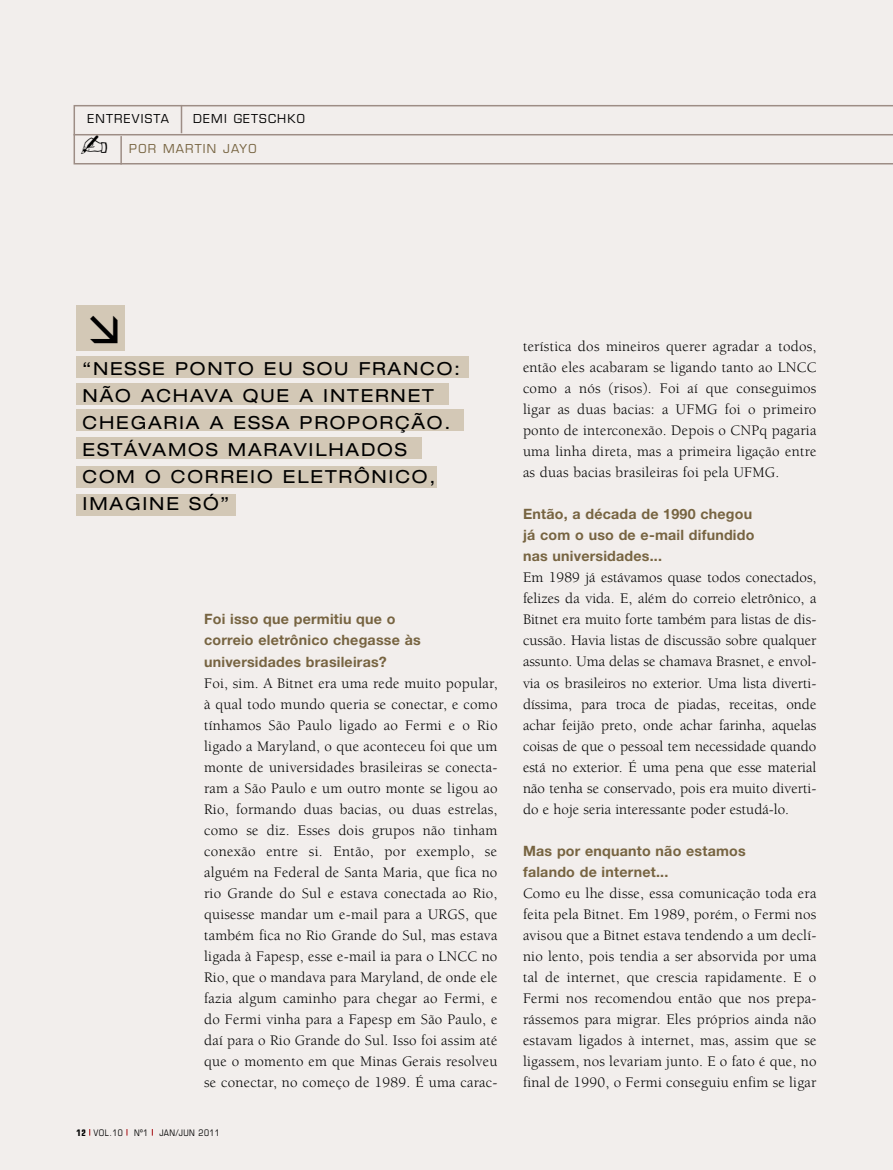
<style>
.page{position:relative;width:893px;height:1170px;background:#fff}
.page>*{position:absolute;margin:0;border:0;box-sizing:border-box;transform-origin:0 0}
.t1{font:expanded 18px/27px "Helvetica Neue LT Std";letter-spacing:.1em;color:#000}
.t2{font:15px/21px "Berkeley Std";letter-spacing:.015em;color:#000;text-align:justify}
.t3{font:700 14.25px/21px "Helvetica Neue LT Std";letter-spacing:.015em;color:#776441}
.t4{font:12px "Eurostile LT Std";letter-spacing:.1em;color:#000}
.t5{font:12px "Eurostile LT Std";letter-spacing:.1em;color:#776441}
.t6{font:condensed 9px "Eurostile LT Std";letter-spacing:.05em;color:#000}
.s1{font-weight:700}
</style>
<div class="page">
<div style="left:0;top:0;width:893px;height:1169px;background:#f2eeec"></div>
<div style="left:77px;top:356px;width:392px;height:22px;background:#d3c8b6"></div>
<div style="left:77px;top:466px;width:360px;height:21px;background:#d3c8b6"></div>
<div style="left:77px;top:494px;width:159px;height:21px;background:#d3c8b6"></div>
<div style="left:77px;top:305px;width:48px;height:45px;background:#d3c8b6"></div>
<div style="left:77px;top:437px;width:345px;height:21px;background:#d3c8b6"></div>
<div style="left:77px;top:383px;width:372px;height:21px;background:#d3c8b6"></div>
<div style="left:77px;top:410px;width:387px;height:21px;background:#d3c8b6"></div>
<svg style="left:74px;top:105px;width:819px;height:59px"></svg>
<svg style="left:181px;top:105px;width:1px;height:28px"></svg>
<hr style="left:120px;top:136px;width:2px;height:28px;background:#9d8d85">
<hr style="left:74px;top:134px;width:819px;height:1px;background:#9d8d85">
<svg style="left:81px;top:136px;width:26px;height:18px"></svg>
<p class="t4" style="left:88px;top:112px;width:83px">ENTREVISTA</p>
<p class="t4" style="left:193px;top:112px;width:113px">DEMI GETSCHKO</p>
<p class="t5" style="left:129px;top:141px;width:129px">POR MARTIN JAYO</p>
<p class="t1" style="left:83px;top:354px;width:379px">“NESSE PONTO EU SOU FRANCO:<br>NÃO ACHAVA QUE A INTERNET<br>CHEGARIA A ESSA PROPORÇÃO.<br>ESTÁVAMOS MARAVILHADOS<br>COM O CORREIO ELETRÔNICO,<br>IMAGINE SÓ”</p>
<p class="t3" style="left:204px;top:608px;width:218px">Foi isso que permitiu que o correio eletrônico chegasse às universidades brasileiras?</p>
<p class="t2" style="left:204px;top:672px;width:295px">Foi, sim. A Bitnet era uma rede muito popular, à qual todo mundo queria se conectar, e como tínhamos São Paulo ligado ao Fermi e o Rio ligado a Maryland, o que aconteceu foi que um monte de universidades brasileiras se conecta&shy;ram a São Paulo e um outro monte se ligou ao Rio, formando duas bacias, ou duas estrelas, como se diz. Esses dois grupos não tinham conexão entre si. Então, por exemplo, se alguém na Federal de Santa Maria, que fica no rio Grande do Sul e estava conectada ao Rio, quisesse mandar um e-mail para a URGS, que também fica no Rio Grande do Sul, mas estava ligada à Fapesp, esse e-mail ia para o LNCC no Rio, que o mandava para Maryland, de onde ele fazia algum caminho para chegar ao Fermi, e do Fermi vinha para a Fapesp em São Paulo, e daí para o Rio Grande do Sul. Isso foi assim até que o momento em que Minas Gerais resolveu se conectar, no começo de 1989. É uma carac-</p>
<p class="t6" style="left:77px;top:1126px;width:145px"><span class="s1">12</span> VOL.10 Nº1 JAN/JUN 2011</p>
<p class="t2" style="left:523px;top:336px;width:295px">terística dos mineiros querer agradar a todos, então eles acabaram se ligando tanto ao LNCC como a nós (risos). Foi aí que conseguimos ligar as duas bacias: a UFMG foi o primeiro ponto de interconexão. Depois o CNPq pagaria uma linha direta, mas a primeira ligação entre as duas bacias brasileiras foi pela UFMG.</p>
<p class="t3" style="left:523px;top:503px;width:233px">Então, a década de 1990 chegou já com o uso de e-mail difundido nas universidades...</p>
<p class="t2" style="left:523px;top:567px;width:295px">Em 1989 já estávamos quase todos conectados, felizes da vida. E, além do correio eletrônico, a Bitnet era muito forte também para listas de dis&shy;cussão. Havia listas de discussão sobre qualquer assunto. Uma delas se chamava Brasnet, e envol&shy;via os brasileiros no exterior. Uma lista diverti&shy;díssima, para troca de piadas, receitas, onde achar feijão preto, onde achar farinha, aquelas coisas de que o pessoal tem necessidade quando está no exterior. É uma pena que esse material não tenha se conservado, pois era muito diverti&shy;do e hoje seria interessante poder estudá-lo.</p>
<p class="t3" style="left:523px;top:839px;width:224px">Mas por enquanto não estamos falando de internet...</p>
<p class="t2" style="left:523px;top:882px;width:295px">Como eu lhe disse, essa comunicação toda era feita pela Bitnet. Em 1989, porém, o Fermi nos avisou que a Bitnet estava tendendo a um declí&shy;nio lento, pois tendia a ser absorvida por uma tal de internet, que crescia rapidamente. E o Fermi nos recomendou então que nos prepa&shy;rássemos para migrar. Eles próprios ainda não estavam ligados à internet, mas, assim que se ligassem, nos levariam junto. E o fato é que, no final de 1990, o Fermi conseguiu enfim se ligar</p>
</div>
